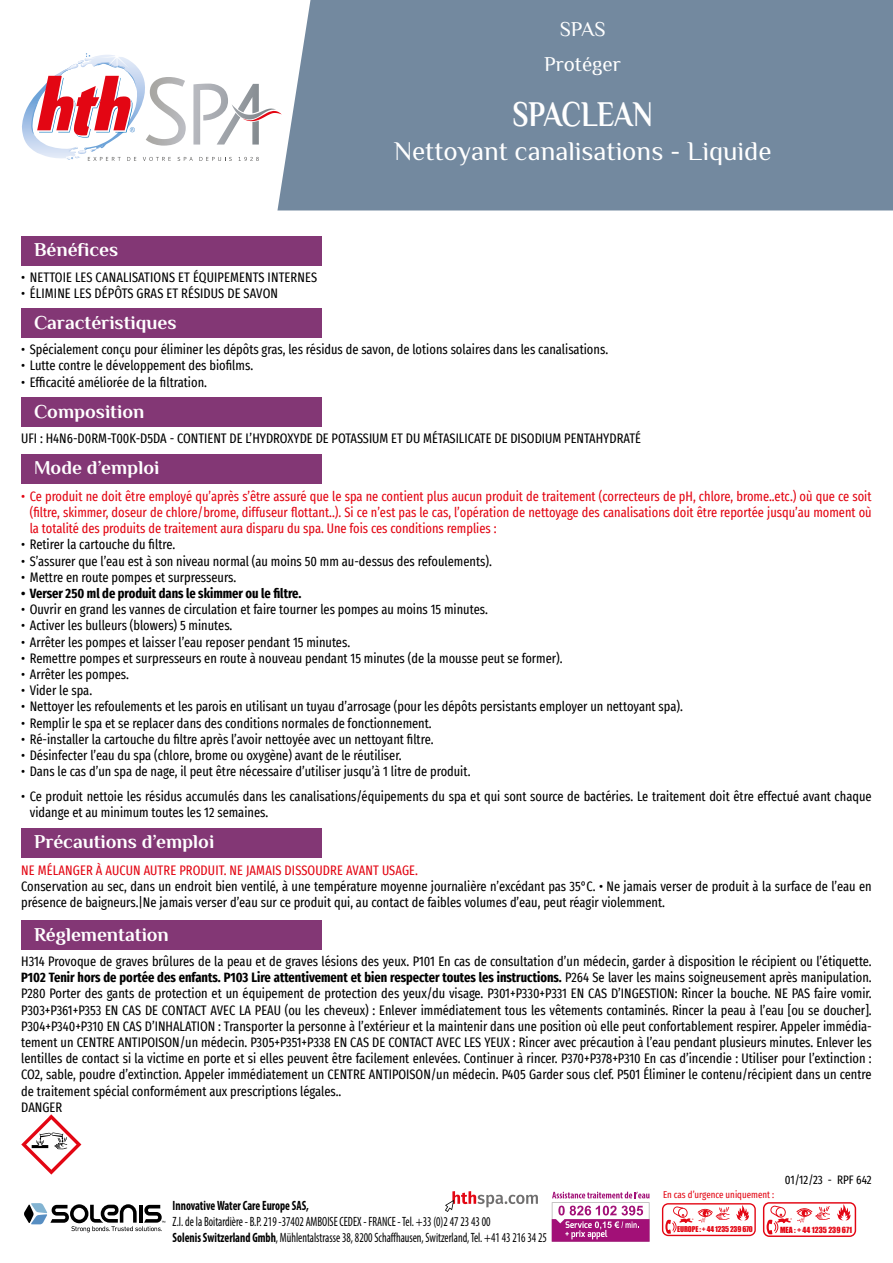
<style>
.page{position:relative;width:893px;height:1263px;background:#fff}
.page>*{position:absolute;margin:0;border:0;box-sizing:border-box;transform-origin:0 0}
.t1{font:700 36px "Philosopher POL";color:#fff;scale:.8 1}
.t2{font:27px "Philosopher POL";color:#fff}
.t3{font:21px/34.5px "Philosopher POL";color:#fff;text-align:center}
.t4{font:700 19.5px "Philosopher POL";color:#fff}
.t5{font:extra-condensed 13.5px/16.2px "Fira Sans";color:#000}
.t6{font:extra-condensed 13.5px/16.2px "Fira Sans";color:#e30613;text-align:justify}
.t7{font:condensed 13.5px/16.2px "Myriad Pro";color:#000;scale:.85 1}
.t8{font:700 extra-condensed 13.5px "Fira Sans";color:#000}
.t9{font:700 condensed 13.5px "Myriad Pro";color:#000;scale:.85 1}
.t10{font:extra-condensed 12px "Fira Sans";color:#000}
.t11{font:extra-condensed 9.75px "Fira Sans";color:#e30613}
.t12{font:7.8px "Impact";color:#e30613}
.t13{font:7.35px "Impact";letter-spacing:-.02em;color:#e30613}
.s1{font-weight:700}
</style>
<div class="page">
<svg style="left:24px;top:1203px;width:141px;height:29px"></svg>
<svg style="left:552px;top:1192px;width:98px;height:50px"></svg>
<svg style="left:662px;top:1203px;width:94px;height:33px"></svg>
<svg style="left:763px;top:1202px;width:93px;height:35px"></svg>
<svg style="left:22px;top:53px;width:255px;height:108px"></svg>
<div style="left:277px;top:0;width:616px;height:210px;background:#73899f"></div>
<div style="left:21px;top:236px;width:300px;height:29px;background:#833775"></div>
<div style="left:21px;top:309px;width:300px;height:29px;background:#833775"></div>
<div style="left:21px;top:398px;width:300px;height:29px;background:#833775"></div>
<div style="left:21px;top:454px;width:300px;height:29px;background:#833775"></div>
<div style="left:21px;top:828px;width:300px;height:29px;background:#833775"></div>
<div style="left:21px;top:921px;width:300px;height:29px;background:#833775"></div>
<svg style="left:21px;top:1114px;width:60px;height:60px"></svg>
<svg style="left:445px;top:1191px;width:93px;height:21px"></svg>
<h3 class="t3" style="left:544px;top:12px;width:79px">SPAS<br>Protéger</h3>
<h1 class="t1" style="left:512px;top:95px;width:177px">SPACLEAN</h1>
<h2 class="t2" style="left:394px;top:137px;width:379px">Nettoyant canalisations - Liquide</h2>
<h3 class="t4" style="left:34px;top:239px;width:86px">Bénéfices</h3>
<p class="t5" style="left:21px;top:268px;width:297px">• NETTOIE LES CANALISATIONS ET ÉQUIPEMENTS INTERNES</p>
<p class="t5" style="left:21px;top:285px;width:258px">• ÉLIMINE LES DÉPÔTS GRAS ET RÉSIDUS DE SAVON</p>
<h3 class="t4" style="left:34px;top:312px;width:144px">Caractéristiques</h3>
<p class="t5" style="left:21px;top:341px;width:588px">• Spécialement conçu pour éliminer les dépôts gras, les résidus de savon, de lotions solaires dans les canalisations.</p>
<p class="t5" style="left:21px;top:357px;width:233px">• Lutte contre le développement des biofilms.</p>
<p class="t5" style="left:21px;top:373px;width:187px">• Efficacité améliorée de la filtration.</p>
<h3 class="t4" style="left:34px;top:401px;width:112px">Composition</h3>
<p class="t5" style="left:21px;top:430px;width:621px">UFI : H4N6-D0RM-T00K-D5DA - CONTIENT DE L’HYDROXYDE DE POTASSIUM ET DU MÉTASILICATE DE DISODIUM PENTAHYDRATÉ</p>
<h3 class="t4" style="left:34px;top:457px;width:127px">Mode d’emploi</h3>
<p class="t6" style="left:30px;top:488px;width:843px;text-indent:-9px">• Ce produit ne doit être employé qu’après s’être assuré que le spa ne contient plus aucun produit de traitement (correcteurs de pH, chlore, brome..etc.) où que ce soit (filtre, skimmer, doseur de chlore/brome, diffuseur flottant..). Si ce n’est pas le cas, l’opération de nettoyage des canalisations doit être reportée jusqu’au moment où la totalité des produits de traitement aura disparu du spa. Une fois ces conditions remplies :</p>
<p class="t5" style="left:21px;top:536px;width:156px">• Retirer la cartouche du filtre.</p>
<p class="t5" style="left:21px;top:552px;width:472px">• S’assurer que l’eau est à son niveau normal (au moins 50 mm au-dessus des refoulements).</p>
<p class="t5" style="left:21px;top:569px;width:217px">• Mettre en route pompes et surpresseurs.</p>
<p class="t8" style="left:21px;top:582px;width:282px">• Verser 250 ml de produit dans le skimmer ou le filtre.</p>
<p class="t5" style="left:21px;top:601px;width:468px">• Ouvrir en grand les vannes de circulation et faire tourner les pompes au moins 15 minutes.</p>
<p class="t5" style="left:21px;top:617px;width:213px">• Activer les bulleurs (blowers) 5 minutes.</p>
<p class="t5" style="left:21px;top:633px;width:330px">• Arrêter les pompes et laisser l’eau reposer pendant 15 minutes.</p>
<p class="t5" style="left:21px;top:650px;width:543px">• Remettre pompes et surpresseurs en route à nouveau pendant 15 minutes (de la mousse peut se former).</p>
<p class="t5" style="left:21px;top:666px;width:109px">• Arrêter les pompes.</p>
<p class="t5" style="left:21px;top:682px;width:72px">• Vider le spa.</p>
<p class="t5" style="left:21px;top:698px;width:663px">• Nettoyer les refoulements et les parois en utilisant un tuyau d’arrosage (pour les dépôts persistants employer un nettoyant spa).</p>
<p class="t5" style="left:21px;top:714px;width:412px">• Remplir le spa et se replacer dans des conditions normales de fonctionnement.</p>
<p class="t5" style="left:21px;top:731px;width:414px">• Ré-installer la cartouche du filtre après l’avoir nettoyée avec un nettoyant filtre.</p>
<p class="t5" style="left:21px;top:747px;width:382px">• Désinfecter l’eau du spa (chlore, brome ou oxygène) avant de le réutiliser.</p>
<p class="t5" style="left:21px;top:763px;width:451px">• Dans le cas d’un spa de nage, il peut être nécessaire d’utiliser jusqu’à 1 litre de produit.</p>
<p class="t5" style="left:30px;top:788px;width:843px;text-indent:-9px">• Ce produit nettoie les résidus accumulés dans les canalisations/équipements du spa et qui sont source de bactéries. Le traitement doit être effectué avant chaque vidange et au minimum toutes les 12 semaines.</p>
<h3 class="t4" style="left:34px;top:831px;width:182px">Précautions d’emploi</h3>
<p class="t6" style="left:21px;top:862px;width:398px">NE MÉLANGER À AUCUN AUTRE PRODUIT. NE JAMAIS DISSOUDRE AVANT USAGE.</p>
<p class="t5" style="left:21px;top:878px;width:852px">Conservation au sec, dans un endroit bien ventilé, à une température moyenne journalière n’excédant pas 35°C. • Ne jamais verser de produit à la surface de l’eau en présence de baigneurs.|Ne jamais verser d’eau sur ce produit qui, au contact de faibles volumes d’eau, peut réagir violemment.</p>
<h3 class="t4" style="left:34px;top:924px;width:136px">Réglementation</h3>
<p class="t5" style="left:21px;top:953px;width:852px">H314 Provoque de graves brûlures de la peau et de graves lésions des yeux. P101 En cas de consultation d’un médecin, garder à disposition le récipient ou l’étiquette.<br><span class="s1">P102 Tenir hors de portée des enfants. P103 Lire attentivement et bien respecter toutes les instructions.</span> P264 Se laver les mains soigneusement après manipulation.<br>P280 Porter des gants de protection et un équipement de protection des yeux/du visage. P301+P330+P331 EN CAS D’INGESTION: Rincer la bouche. NE PAS faire vomir.<br>P303+P361+P353 EN CAS DE CONTACT AVEC LA PEAU (ou les cheveux) : Enlever immédiatement tous les vêtements contaminés. Rincer la peau à l’eau [ou se doucher].<br>P304+P340+P310 EN CAS D’INHALATION : Transporter la personne à l’extérieur et la maintenir dans une position où elle peut confortablement respirer. Appeler immédia&shy;tement un CENTRE ANTIPOISON/un médecin. P305+P351+P338 EN CAS DE CONTACT AVEC LES YEUX : Rincer avec précaution à l’eau pendant plusieurs minutes. Enlever les lentilles de contact si la victime en porte et si elles peuvent être facilement enlevées. Continuer à rincer. P370+P378+P310 En cas d’incendie : Utiliser pour l’extinction :<br>CO2, sable, poudre d’extinction. Appeler immédiatement un CENTRE ANTIPOISON/un médecin. P405 Garder sous clef. P501 Éliminer le contenu/récipient dans un centre de traitement spécial conformément aux prescriptions légales..<br>DANGER</p>
<p class="t9" style="left:173px;top:1197px;width:162px">Innovative Water Care Europe SAS,</p>
<p class="t7" style="left:173px;top:1213px;width:442px">Z.I. de la Boitardière - B.P. 219 -37402 AMBOISE CEDEX - FRANCE - Tel. +33 (0)2 47 23 43 00<br><span class="s1">Solenis Switzerland Gmbh</span>, Mühlentalstrasse 38, 8200 Schaffhausen, Switzerland, Tel. +41 43 216 34 25</p>
<p class="t10" style="left:785px;top:1171px;width:88px">01/12/23 - RPF 642</p>
<p class="t11" style="left:663px;top:1187px;width:113px">En cas d’urgence uniquement :</p>
<p class="t13" style="left:677px;top:1223px;width:77px">EUROPE : + 44 1235 239 670</p>
<p class="t12" style="left:780px;top:1224px;width:74px">MEA : + 44 1235 239 671</p>
</div>
